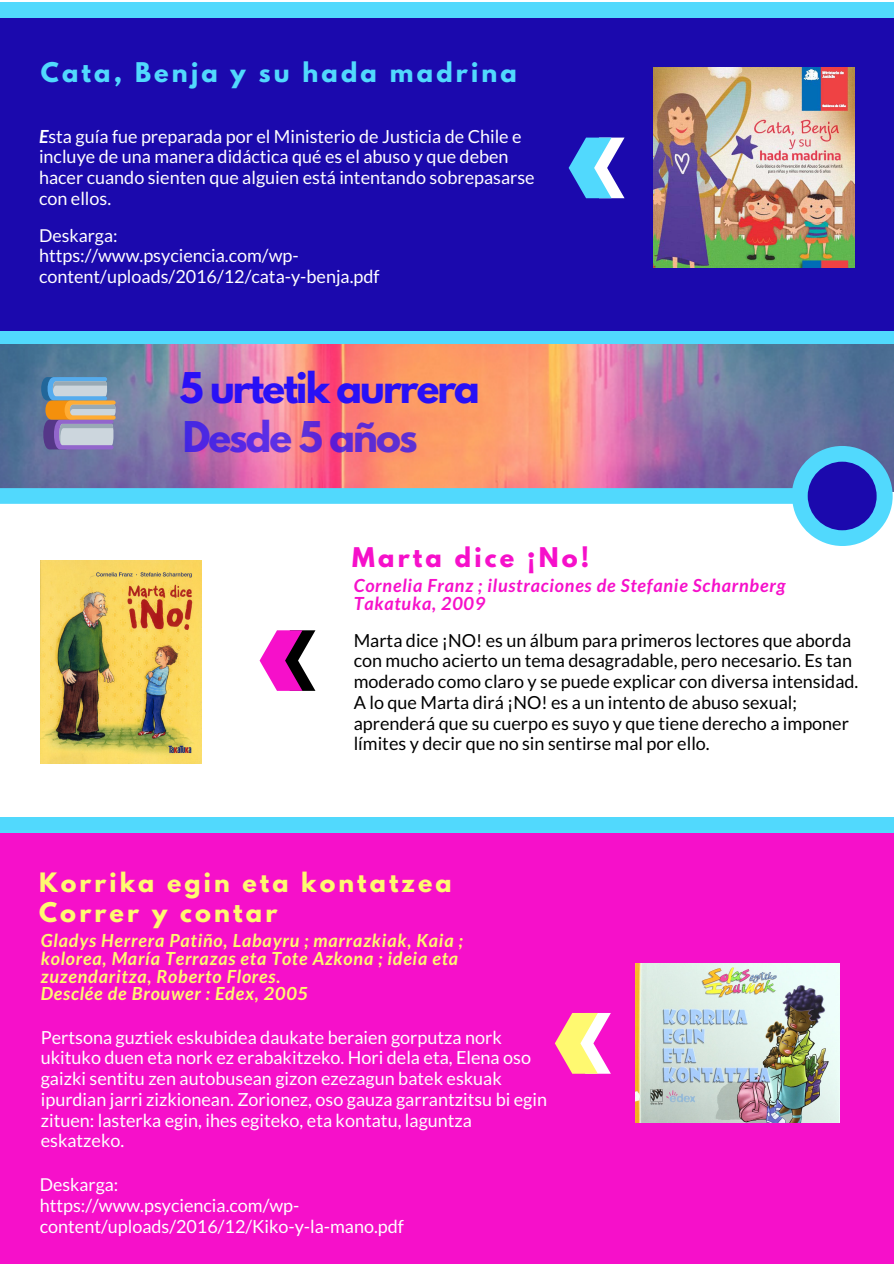
<style>
.page{position:relative;width:894px;height:1264px;background:#fff}
.page>*{position:absolute;margin:0;border:0;box-sizing:border-box;transform-origin:0 0}
.t1{font:700 37.5px/49.2px "League Spartan";letter-spacing:-.05em;color:#2910f6}
.t2{font:700 24px "League Spartan";letter-spacing:.13em;color:#51d9fd}
.t3{font:700 24px "League Spartan";letter-spacing:.13em;color:#f610ca}
.t4{font:700 24px "League Spartan";letter-spacing:.13em;color:#fff970}
.t5{font:700 23.7px "League Spartan";letter-spacing:.13em;color:#fff970}
.t6{font:18px/20.7px "Lato";color:#fff}
.t7{font:18px/20.7px "Lato";color:#000}
.t8{font:italic 700 18px/17.7px "Lato";letter-spacing:.045em;color:#fff970}
.t9{font:italic 700 18px/17.7px "Lato";letter-spacing:.045em;color:#f610ca}
.t10{font:17.7px "Lato";color:#fff}
.s1{font-weight:700;font-style:italic}
</style>
<div class="page">
<div style="left:0;top:14px;width:893px;height:330px;background:#1b09ad"></div>
<div style="left:0;top:2px;width:893px;height:15px;background:#51d9fd"></div>
<svg style="left:568px;top:138px;width:56px;height:60px"></svg>
<div style="left:0;top:331px;width:893px;height:16px;background:#51d9fd"></div>
<img style="left:0;top:344px;width:893px;height:147px">
<svg style="left:0;top:446px;width:892px;height:100px"></svg>
<img style="left:41px;top:561px;width:161px;height:202px">
<div style="left:0;top:820px;width:893px;height:443px;background:#f610ca"></div>
<div style="left:0;top:817px;width:893px;height:15px;background:#51d9fd"></div>
<svg style="left:259px;top:630px;width:56px;height:61px"></svg>
<img style="left:635px;top:963px;width:203px;height:159px">
<svg style="left:555px;top:1013px;width:55px;height:60px"></svg>
<img style="left:653px;top:67px;width:201px;height:201px">
<svg style="left:39px;top:377px;width:77px;height:72px;background:#a2a1ad"></svg>
<h2 class="t2" style="left:41px;top:60px;width:477px">Cata, Benja y su hada madrina</h2>
<p class="t6" style="left:39px;top:125px;width:497px"><span class="s1">E</span>sta guía fue preparada por el Ministerio de Justicia de Chile e incluye de una manera didáctica qué es el abuso y que deben hacer cuando sienten que alguien está intentando sobrepasarse con ellos.</p>
<p class="t10" style="left:39px;top:224px;width:80px">Deskarga:</p>
<p class="t6" style="left:39px;top:245px;width:342px">https://www.psyciencia.com/wp&shy;content/uploads/2016/12/cata-y-benja.pdf</p>
<h1 class="t1" style="left:179px;top:368px;width:302px">5 urtetik aurrera<br>Desde 5 años</h1>
<h2 class="t3" style="left:352px;top:545px;width:238px">Marta dice ¡No!</h2>
<p class="t9" style="left:353px;top:576px;width:433px">Cornelia Franz ; ilustraciones de Stefanie Scharnberg<br>Takatuka, 2009</p>
<p class="t7" style="left:353px;top:629px;width:506px">Marta dice ¡NO! es un álbum para primeros lectores que aborda con mucho acierto un tema desagradable, pero necesario. Es tan moderado como claro y se puede explicar con diversa intensidad.<br>A lo que Marta dirá ¡NO! es a un intento de abuso sexual; aprenderá que su cuerpo es suyo y que tiene derecho a imponer límites y decir que no sin sentirse mal por ello.</p>
<h3 class="t5" style="left:39px;top:871px;width:414px">Korrika egin eta kontatzea</h3>
<h2 class="t4" style="left:39px;top:900px;width:240px">Correr y contar</h2>
<p class="t8" style="left:41px;top:931px;width:423px">Gladys Herrera Patiño, Labayru ; marrazkiak, Kaia ; kolorea, María Terrazas eta Tote Azkona ; ideia eta zuzendaritza, Roberto Flores.<br>Desclée de Brouwer : Edex, 2005</p>
<p class="t6" style="left:41px;top:1026px;width:507px">Pertsona guztiek eskubidea daukate beraien gorputza nork ukituko duen eta nork ez erabakitzeko. Hori dela eta, Elena oso gaizki sentitu zen autobusean gizon ezezagun batek eskuak ipurdian jarri zizkionean. Zorionez, oso gauza garrantzitsu bi egin zituen: lasterka egin, ihes egiteko, eta kontatu, laguntza eskatzeko.</p>
<p class="t10" style="left:40px;top:1173px;width:80px">Deskarga:</p>
<p class="t6" style="left:40px;top:1194px;width:365px">https://www.psyciencia.com/wp&shy;content/uploads/2016/12/Kiko-y-la-mano.pdf</p>
</div>
